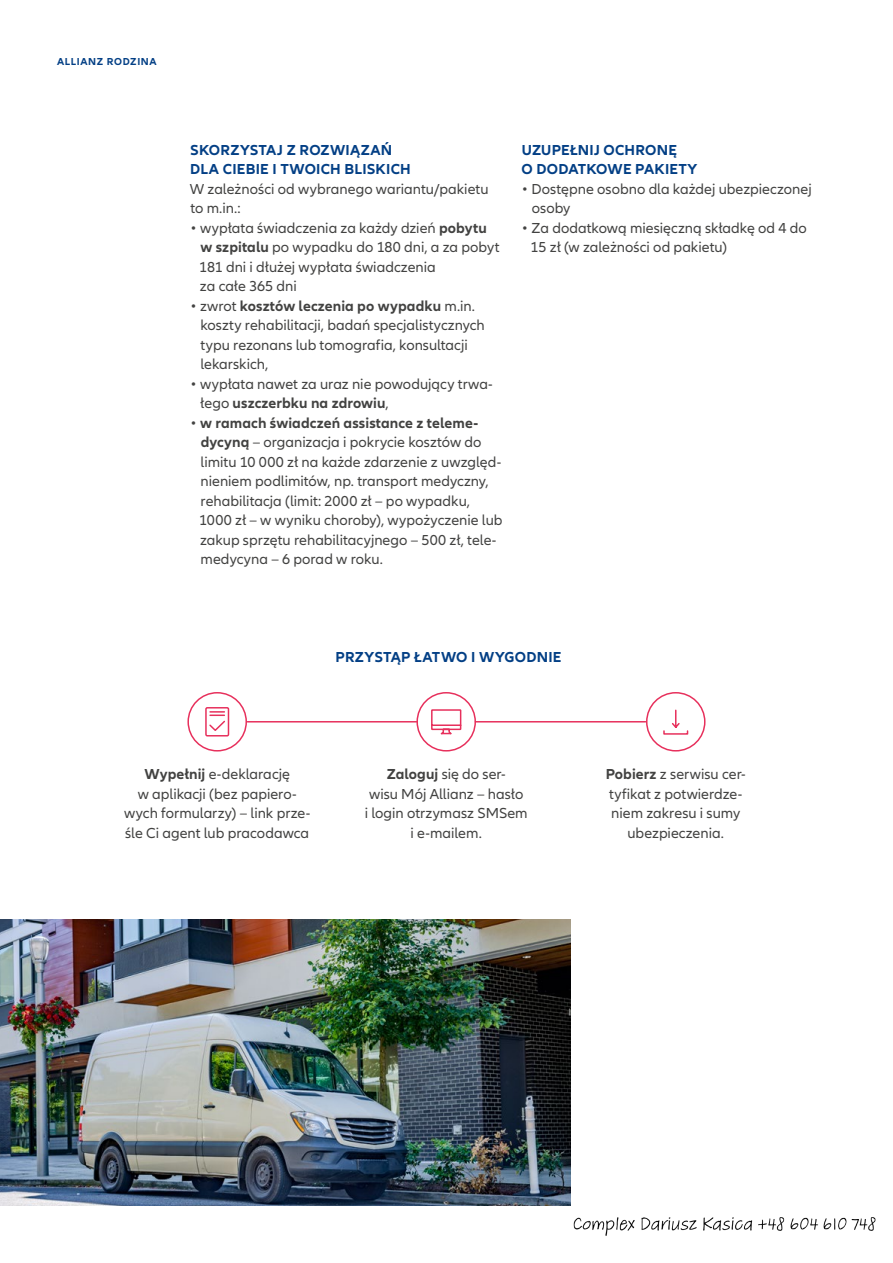
<style>
.page{position:relative;width:893px;height:1263px;background:#fff}
.page>*{position:absolute;margin:0;border:0;box-sizing:border-box;transform-origin:0 0}
.t1{font:15px/19.5px "Allianz Neo";color:#424241}
.t2{font:700 15px/19.5px "Allianz Neo";letter-spacing:.015em;color:#033f85}
.t3{font:700 10.5px "Allianz Neo";letter-spacing:.06em;color:#033f85}
.s1{font-weight:700}
</style>
<div class="page">
<img style="left:0;top:920px;width:570px;height:285px">
<div style="left:663px;top:730px;width:25px;height:5px;border:2px solid #e7305c"></div>
<svg style="left:672px;top:709px;width:8px;height:19px"></svg>
<div style="left:646px;top:692px;width:59px;height:59px;border:2px solid #e7305c;border-radius:50%"></div>
<div style="left:416px;top:692px;width:60px;height:59px;border:2px solid #e7305c;border-radius:50%"></div>
<svg style="left:431px;top:709px;width:31px;height:26px"></svg>
<div style="left:187px;top:692px;width:60px;height:59px;border:2px solid #e7305c;border-radius:50%"></div>
<div style="left:205px;top:707px;width:24px;height:29px;border:2px solid #e7305c"></div>
<svg style="left:209px;top:711px;width:16px;height:20px"></svg>
<hr style="left:247px;top:721px;width:170px;height:1px;background:#e7305c">
<hr style="left:475px;top:721px;width:171px;height:1px;background:#e7305c">
<img style="left:573px;top:1217px;width:303px;height:19px">
<p class="t3" style="left:57px;top:56px;width:101px">ALLIANZ RODZINA</p>
<p class="t2" style="left:190px;top:140px;width:222px">SKORZYSTAJ Z ROZWIĄZAŃ<br>DLA CIEBIE I TWOICH BLISKICH</p>
<p class="t1" style="left:190px;top:180px;width:300px">W zależności od wybranego wariantu/pakietu to m.in.:</p>
<p class="t1" style="left:199px;top:219px;width:302px;text-indent:-9px">• wypłata świadczenia za każdy dzień <span class="s1">pobytu w szpitalu</span> po wypadku do 180 dni, a za pobyt 181 dni i dłużej wypłata świadczenia<br>za całe 365 dni</p>
<p class="t1" style="left:201px;top:297px;width:286px;text-indent:-10px">• zwrot <span class="s1">kosztów leczenia po wypadku</span> m.in. koszty rehabilitacji, badań specjalistycznych typu rezonans lub tomografia, konsultacji lekarskich,</p>
<p class="t1" style="left:201px;top:375px;width:294px;text-indent:-10px">• wypłata nawet za uraz nie powodujący trwa&shy;łego <span class="s1">uszczerbku na zdrowiu</span>,</p>
<p class="t1" style="left:199px;top:414px;width:305px;text-indent:-9px">• <span class="s1">w ramach świadczeń assistance z teleme&shy;dycyną</span> – organizacja i pokrycie kosztów do limitu 10 000 zł na każde zdarzenie z uwzględ&shy;nieniem podlimitów, np. transport medyczny, rehabilitacja (limit: 2000 zł – po wypadku, 1000 zł – w wyniku choroby), wypożyczenie lub zakup sprzętu rehabilitacyjnego – 500 zł, tele&shy;medycyna – 6 porad w roku.</p>
<p class="t2" style="left:522px;top:140px;width:177px">UZUPEŁNIJ OCHRONĘ<br>O DODATKOWE PAKIETY</p>
<p class="t1" style="left:532px;top:180px;width:281px;text-indent:-10px">• Dostępne osobno dla każdej ubezpieczonej osoby</p>
<p class="t1" style="left:531px;top:219px;width:278px;text-indent:-9px">• Za dodatkową miesięczną składkę od 4 do<br>15 zł (w zależności od pakietu)</p>
<p class="t2" style="left:336px;top:647px;width:227px">PRZYSTĄP ŁATWO I WYGODNIE</p>
<p class="t1" style="left:124px;top:765px;width:188px;text-align:center"><span class="s1">Wypełnij</span> e-deklarację<br>w aplikacji (bez papiero&shy;wych formularzy) – link prze&shy;śle Ci agent lub pracodawca</p>
<p class="t1" style="left:365px;top:765px;width:164px;text-align:center"><span class="s1">Zaloguj</span> się do ser-<br>wisu Mój Allianz – hasło<br>i login otrzymasz SMSem i e-mailem.</p>
<p class="t1" style="left:606px;top:765px;width:142px;text-align:center"><span class="s1">Pobierz</span> z serwisu cer&shy;tyfikat z potwierdze&shy;niem zakresu i sumy ubezpieczenia.</p>
</div>
